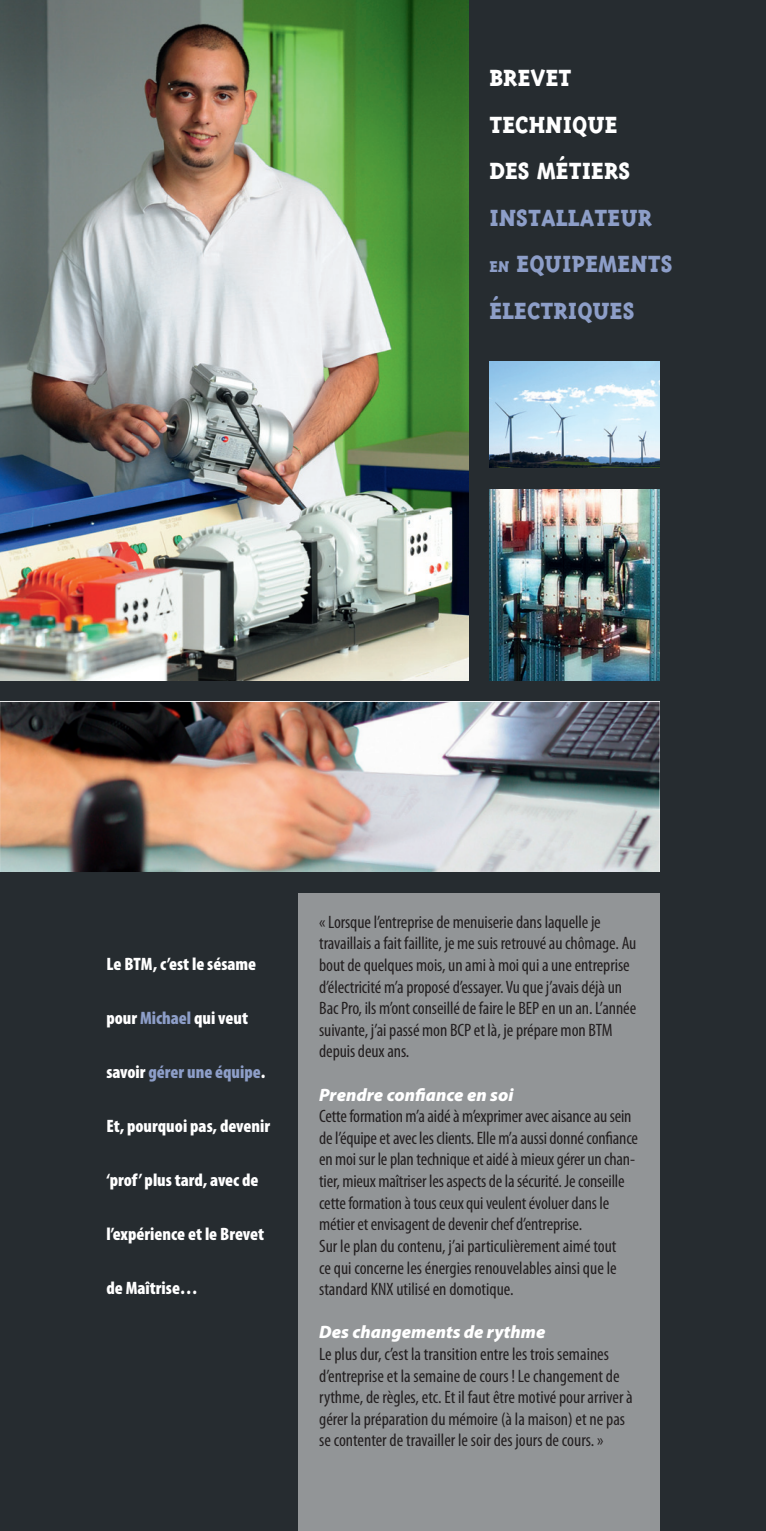
<style>
.page{position:relative;width:766px;height:1531px;background:#fff}
.page>*{position:absolute;margin:0;border:0;box-sizing:border-box;transform-origin:0 0}
.t1{font:800 27px/46.5px "Triplex Serif";color:#8d9ec8;scale:.95 1}
.t2{font:800 27px/46.5px "Triplex Serif";color:#fff;scale:.95 1}
.t3{font:condensed 18px/21.6px "Myriad Pro";letter-spacing:-.005em;color:#231f20}
.t4{font:900 condensed 18px "Myriad Pro";color:#fff}
.t5{font:italic 900 18px "Myriad Pro";color:#fff}
.t6{font:900 condensed 18px "Myriad Pro";color:#8d9ec8}
.s1{font-size:18px}
.s2{color:#8d9ec8}
.s3{color:#fff}
</style>
<div class="page">
<div style="left:0;top:0;width:765px;height:1531px;background:#262c30"></div>
<img style="left:0;top:0;width:468px;height:680px">
<div style="left:298px;top:893px;width:361px;height:638px;background:#929597"></div>
<img style="left:0;top:702px;width:659px;height:170px">
<img style="left:489px;top:361px;width:170px;height:107px">
<img style="left:489px;top:489px;width:170px;height:191px">
<h1 class="t2" style="left:489px;top:54px;width:87px">BREVET<br>TECHNIQU</h1>
<h1 class="t2" style="left:489px;top:101px;width:148px;text-indent:115px">E<br>DES MÉTIERS</h1>
<h1 class="t1" style="left:489px;top:194px;width:15px">INST</h1>
<h1 class="t1" style="left:489px;top:194px;width:173px;text-indent:52px">ALLATEUR<br><span class="s1">EN</span> EQUIPEMENTS<br>ÉLECTRIQUES</h1>
<p class="t4" style="left:106px;top:953px;width:151px">Le BTM, c’est le sésame</p>
<p class="t4" style="left:106px;top:1007px;width:143px">pour <span class="s2">Michael</span> qui veut</p>
<p class="t6" style="left:106px;top:1061px;width:160px"><span class="s3">savoir</span> gérer une équipe<span class="s3">.</span></p>
<p class="t4" style="left:106px;top:1115px;width:165px">Et, pourquoi pas, devenir</p>
<p class="t4" style="left:106px;top:1169px;width:154px">‘prof’ plus tard, avec de</p>
<p class="t4" style="left:106px;top:1223px;width:159px">l’expérience et le Brevet</p>
<p class="t4" style="left:106px;top:1277px;width:93px">de Maîtrise…</p>
<p class="t3" style="left:319px;top:911px;width:319px">«Lorsquel’entreprisedemenuiseriedans laquelleje travaillaisafait faillite, jemesuis retrouvéauchômage. Au boutdequelquesmois,un amiàmoiquiauneentreprise d’électricitém’aproposéd’essayer. Vuquej’avaisdéjàun BacPro, ilsm’ontconseillédefairele BEPen un an.L’année suivante, j’aipassémon BCPet là, jepréparemon BTM depuisdeuxans.</p>
<p class="t5" style="left:319px;top:1082px;width:196px">Prendre confiance en soi</p>
<p class="t3" style="left:319px;top:1105px;width:320px">Cetteformationm’aaidéàm’exprimeravecaisanceausein del’équipeetaveclesclients.Ellem’aaussidonnéconfiance enmoisur leplan techniqueetaidéàmieuxgérerun chan&shy;tier,mieuxmaîtriser lesaspectsdelasécurité. Jeconseille cetteformation àtousceuxquiveulentévoluerdansle métieretenvisagentdedevenirchefd’entreprise.<br>Sur le plan du contenu, j’ai particulièrement aimé tout<br>ce qui concerne les énergies renouvelables ainsi que le standard KNX utilisé en domotique.</p>
<p class="t5" style="left:319px;top:1320px;width:228px">Des changements de rythme</p>
<p class="t3" style="left:319px;top:1343px;width:315px">Le plus dur, c’est la transition entre les trois semaines d’entreprise et la semaine de cours ! Le changement de rythme, de règles, etc. Et il faut être motivé pour arriver à gérer la préparation du mémoire (à la maison) et ne pas se contenter de travailler le soir des jours de cours. »</p>
</div>
